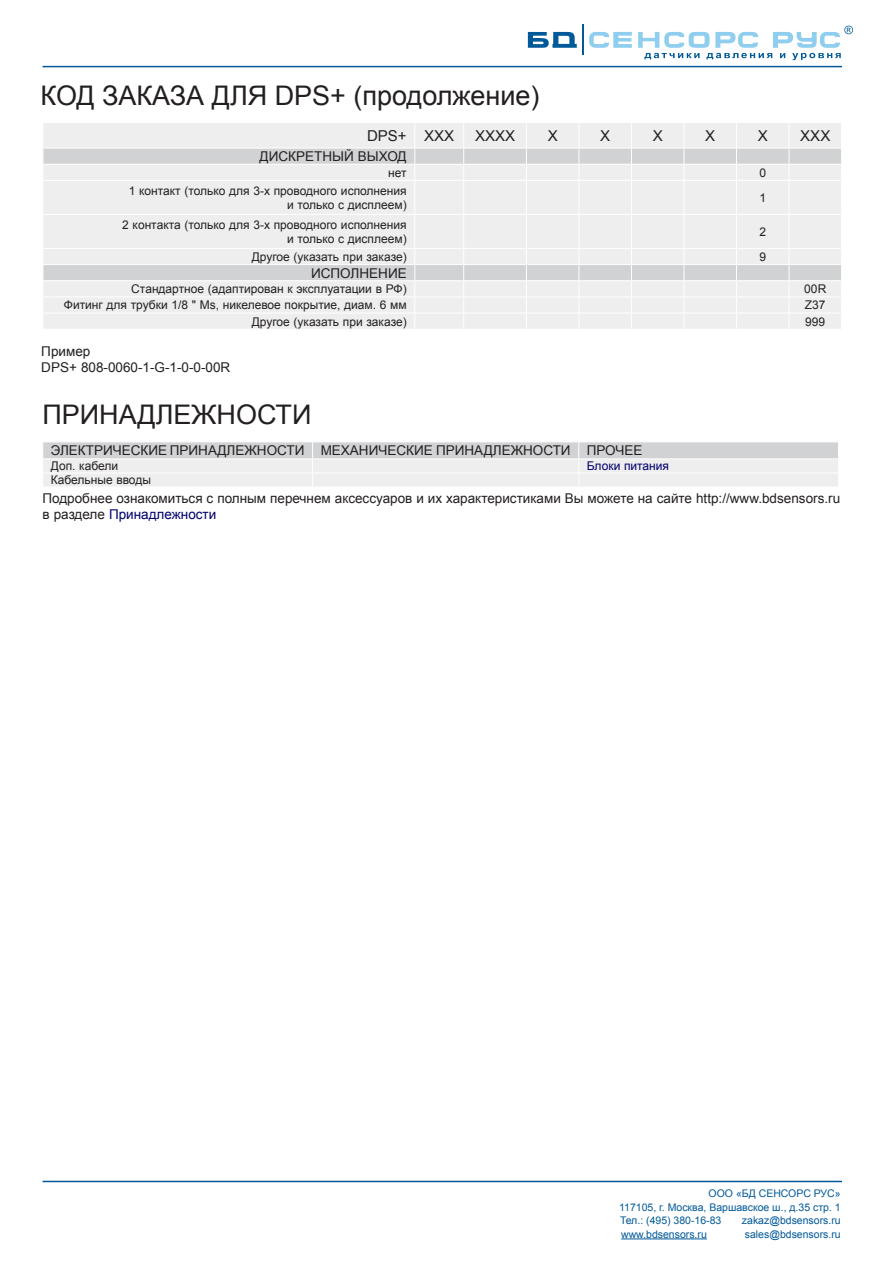
<style>
.page{position:relative;width:893px;height:1263px;background:#fff}
.page>*{position:absolute;margin:0;border:0;box-sizing:border-box;transform-origin:0 0}
.t1{font:27px "Arial";color:#231f20}
.t2{font:15px "Arial";color:#231f20}
.t3{font:13.5px/16.2px "Arial";color:#231f20}
.t4{font:12px "Arial";color:#231f20}
.t5{font:12px "Arial";color:#00006d}
.t6{font:10.5px/13.5px "Arial";color:#005999;text-align:justify}
.s1{color:#00006d}
</style>
<div class="page">
<hr style="left:43px;top:66px;width:799px;height:1px;background:#005999">
<hr style="left:43px;top:1181px;width:799px;height:1px;background:#005999">
<hr style="left:621px;top:1238px;width:86px;height:1px;background:#005999">
<svg style="left:589px;top:32px;width:43px;height:16px"></svg>
<hr style="left:582px;top:25px;width:1px;height:30px;background:#005999">
<svg style="left:528px;top:32px;width:49px;height:16px"></svg>
<svg style="left:638px;top:26px;width:215px;height:34px"></svg>
<svg style="left:43px;top:442px;width:795px;height:44px;background:#e4e4e6"></svg>
<div style="left:44px;top:181px;width:797px;height:67px;background:#eeeeef"></div>
<svg style="left:43px;top:123px;width:798px;height:57px;background:#e7e7e8"></svg>
<hr style="left:414px;top:181px;width:1px;height:33px;background:#fff">
<hr style="left:463px;top:181px;width:1px;height:33px;background:#fff">
<hr style="left:526px;top:181px;width:1px;height:33px;background:#fff">
<hr style="left:579px;top:181px;width:1px;height:33px;background:#fff">
<hr style="left:631px;top:181px;width:1px;height:33px;background:#fff">
<hr style="left:684px;top:181px;width:1px;height:33px;background:#fff">
<hr style="left:736px;top:181px;width:1px;height:33px;background:#fff">
<hr style="left:789px;top:181px;width:1px;height:33px;background:#fff">
<hr style="left:43px;top:214px;width:372px;height:1px;background:#fff">
<hr style="left:415px;top:214px;width:49px;height:1px;background:#fff">
<hr style="left:414px;top:215px;width:1px;height:33px;background:#fff">
<hr style="left:464px;top:214px;width:62px;height:1px;background:#fff">
<hr style="left:463px;top:215px;width:1px;height:33px;background:#fff">
<hr style="left:526px;top:214px;width:53px;height:1px;background:#fff">
<hr style="left:526px;top:215px;width:1px;height:33px;background:#fff">
<hr style="left:579px;top:214px;width:52px;height:1px;background:#fff">
<hr style="left:579px;top:215px;width:1px;height:33px;background:#fff">
<hr style="left:631px;top:214px;width:53px;height:1px;background:#fff">
<hr style="left:631px;top:215px;width:1px;height:33px;background:#fff">
<hr style="left:684px;top:214px;width:52px;height:1px;background:#fff">
<hr style="left:684px;top:215px;width:1px;height:33px;background:#fff">
<hr style="left:736px;top:214px;width:53px;height:1px;background:#fff">
<hr style="left:736px;top:215px;width:1px;height:33px;background:#fff">
<hr style="left:789px;top:214px;width:53px;height:1px;background:#fff">
<hr style="left:789px;top:215px;width:1px;height:33px;background:#fff">
<svg style="left:43px;top:249px;width:798px;height:80px;background:#e9e9eb"></svg>
<p class="t1" style="left:41px;top:77px;width:501px">КОД ЗАКАЗА ДЛЯ DPS+ (продолжение)</p>
<p class="t2" style="left:367px;top:126px;width:41px">DPS+</p>
<p class="t2" style="left:424px;top:126px;width:32px">ХХХ</p>
<p class="t2" style="left:475px;top:126px;width:42px">ХХХХ</p>
<p class="t2" style="left:548px;top:126px;width:12px">Х</p>
<p class="t2" style="left:600px;top:126px;width:12px">Х</p>
<p class="t2" style="left:653px;top:126px;width:12px">Х</p>
<p class="t2" style="left:705px;top:126px;width:12px">Х</p>
<p class="t2" style="left:758px;top:126px;width:12px">Х</p>
<p class="t2" style="left:800px;top:126px;width:32px">ХХХ</p>
<p class="t3" style="left:260px;top:148px;width:149px">ДИСКРЕТНЫЙ ВЫХОД</p>
<p class="t4" style="left:388px;top:165px;width:20px">нет</p>
<p class="t4" style="left:759px;top:165px;width:8px">0</p>
<p class="t4" style="left:129px;top:182px;width:279px">1 контакт (только для 3-х проводного исполнения</p>
<p class="t4" style="left:287px;top:197px;width:121px">и только с дисплеем)</p>
<p class="t4" style="left:759px;top:190px;width:8px">1</p>
<p class="t4" style="left:122px;top:216px;width:286px">2 контакта (только для 3-х проводного исполнения</p>
<p class="t4" style="left:287px;top:231px;width:121px">и только с дисплеем)</p>
<p class="t4" style="left:759px;top:224px;width:8px">2</p>
<p class="t4" style="left:252px;top:249px;width:156px">Другое (указать при заказе)</p>
<p class="t4" style="left:759px;top:249px;width:8px">9</p>
<p class="t3" style="left:311px;top:265px;width:97px">ИСПОЛНЕНИЕ</p>
<p class="t4" style="left:131px;top:281px;width:277px">Стандартное (адаптирован к эксплуатации в РФ)</p>
<p class="t4" style="left:804px;top:281px;width:24px">00R</p>
<p class="t4" style="left:64px;top:297px;width:344px">Фитинг для трубки 1/8 " Ms, никелевое покрытие, диам. 6 мм</p>
<p class="t4" style="left:805px;top:297px;width:22px">Z37</p>
<p class="t4" style="left:252px;top:313px;width:156px">Другое (указать при заказе)</p>
<p class="t4" style="left:805px;top:313px;width:22px">999</p>
<p class="t3" style="left:41px;top:343px;width:51px">Пример</p>
<p class="t3" style="left:41px;top:359px;width:191px">DPS+ 808-0060-1-G-1-0-0-00R</p>
<p class="t1" style="left:42px;top:397px;width:271px">ПРИНАДЛЕЖНОСТИ</p>
<p class="t3" style="left:51px;top:443px;width:255px">ЭЛЕКТРИЧЕСКИЕ ПРИНАДЛЕЖНОСТИ</p>
<p class="t3" style="left:321px;top:443px;width:251px">МЕХАНИЧЕСКИЕ ПРИНАДЛЕЖНОСТИ</p>
<p class="t3" style="left:587px;top:443px;width:57px">ПРОЧЕЕ</p>
<p class="t4" style="left:51px;top:458px;width:69px">Доп. кабели</p>
<p class="t5" style="left:587px;top:458px;width:84px">Блоки питания</p>
<p class="t4" style="left:51px;top:472px;width:102px">Кабельные вводы</p>
<p class="t3" style="left:43px;top:491px;width:799px">Подробнее ознакомиться с полным перечнем аксессуаров и их характеристиками Вы можете на сайте http://www.bdsensors.ru в разделе <span class="s1">Принадлежности</span></p>
<p class="t6" style="left:619px;top:1187px;width:223px;text-indent:89px">ООО «БД СЕНСОРС РУС» 117105, г. Москва, Варшавское ш., д.35 стр. 1<br>Тел.: (495) 380-16-83</p>
<p class="t6" style="left:742px;top:1214px;width:100px">zakaz@bdsensors.ru</p>
<p class="t6" style="left:621px;top:1227px;width:87px">www.bdsensors.ru</p>
<p class="t6" style="left:745px;top:1227px;width:97px">sales@bdsensors.ru</p>
</div>
